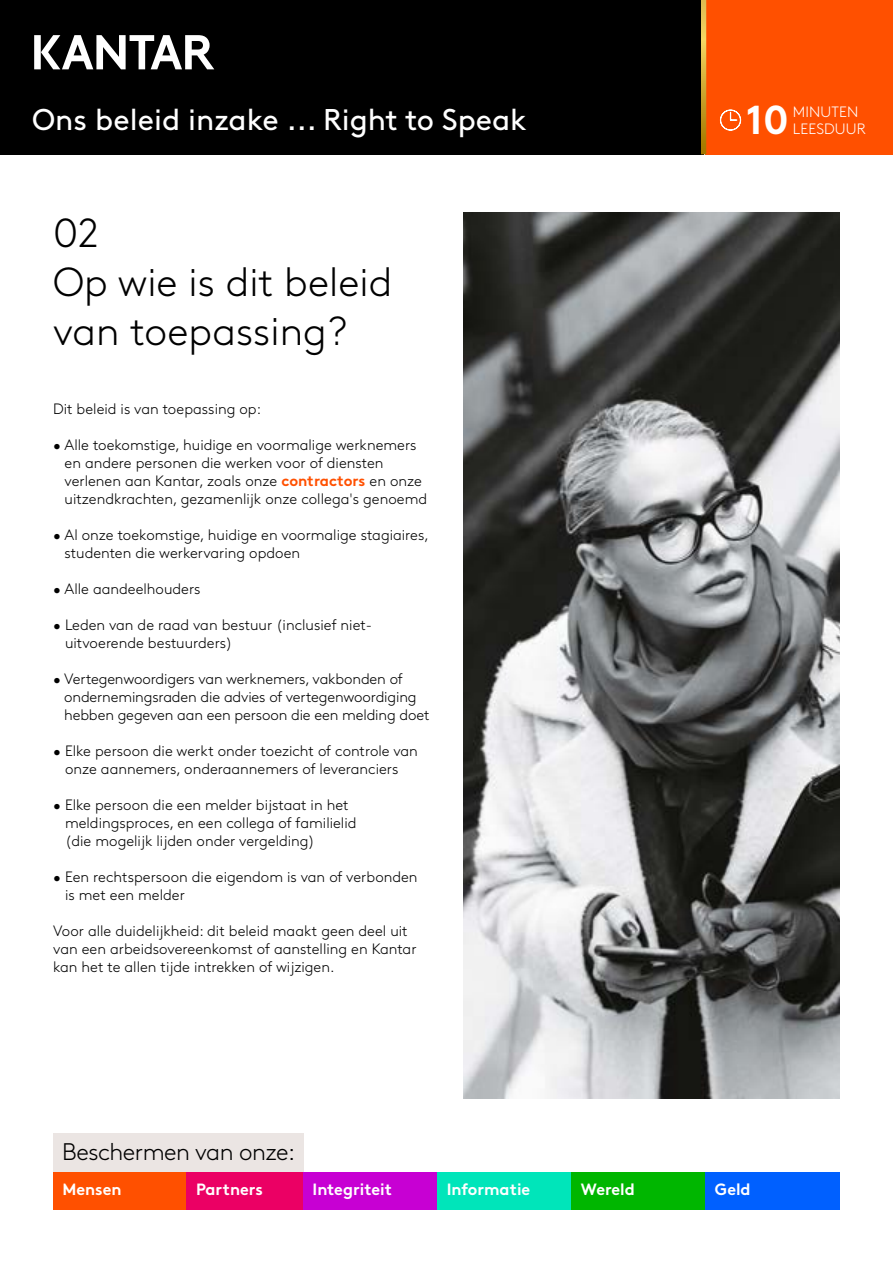
<style>
.page{position:relative;width:893px;height:1263px;background:#fff}
.page>*{position:absolute;margin:0;border:0;box-sizing:border-box;transform-origin:0 0}
.t1{font:300 40.5px/48.6px "Kantar Brown";color:#000}
.t2{font:700 40.35px "Kantar Brown";color:#fff}
.t3{font:30px "Kantar Brown";color:#fff}
.t4{font:300 24px "Kantar Brown";letter-spacing:-.02em;color:#000}
.t5{font:700 16.35px "Kantar Brown";color:#fff}
.t6{font:300 15px/18px "Kantar Brown";color:#000}
.t7{font:300 15px "Kantar Brown";letter-spacing:.01em;color:#fff}
.s1{font-weight:700;color:#ff5000}
</style>
<div class="page">
<img style="left:463px;top:213px;width:377px;height:885px">
<div style="left:0;top:0;width:704px;height:154px;background:#000"></div>
<div style="left:705px;top:0;width:188px;height:154px;background:#ff5000"></div>
<svg style="left:720px;top:109px;width:21px;height:22px"></svg>
<svg style="left:34px;top:35px;width:180px;height:34px"></svg>
<svg style="left:701px;top:0;width:5px;height:154px"></svg>
<div style="left:53px;top:1134px;width:250px;height:38px;background:#ebe5e3"></div>
<div style="left:53px;top:1172px;width:134px;height:38px;background:#ff5000"></div>
<div style="left:187px;top:1172px;width:134px;height:38px;background:#eb0064"></div>
<div style="left:303px;top:1172px;width:134px;height:38px;background:#c700d3"></div>
<div style="left:437px;top:1172px;width:135px;height:38px;background:#00e5ba"></div>
<div style="left:572px;top:1172px;width:134px;height:38px;background:#00b600"></div>
<div style="left:706px;top:1172px;width:134px;height:38px;background:#0060ff"></div>
<h3 class="t3" style="left:32px;top:97px;width:496px">Ons beleid inzake ... Right to Speak</h3>
<h2 class="t2" style="left:746px;top:87px;width:44px">10</h2>
<p class="t7" style="left:793px;top:101px;width:67px">MINUTEN</p>
<p class="t7" style="left:793px;top:117px;width:74px">LEESDUUR</p>
<h1 class="t1" style="left:53px;top:206px;width:341px">02<br>Op wie is dit beleid van toepassing?</h1>
<p class="t6" style="left:53px;top:399px;width:209px">Dit beleid is van toepassing op:</p>
<p class="t6" style="left:65px;top:435px;width:364px;text-indent:-11px">• Alle toekomstige, huidige en voormalige werknemers en andere personen die werken voor of diensten verlenen aan Kantar, zoals onze <span class="s1">contractors</span> en onze uitzendkrachten, gezamenlijk onze collega's genoemd</p>
<p class="t6" style="left:65px;top:525px;width:366px;text-indent:-11px">• Al onze toekomstige, huidige en voormalige stagiaires, studenten die werkervaring opdoen</p>
<p class="t6" style="left:53px;top:579px;width:149px">• Alle aandeelhouders</p>
<p class="t6" style="left:65px;top:615px;width:309px;text-indent:-12px">• Leden van de raad van bestuur (inclusief niet&shy;uitvoerende bestuurders)</p>
<p class="t6" style="left:64px;top:669px;width:367px;text-indent:-11px">• Vertegenwoordigers van werknemers, vakbonden of ondernemingsraden die advies of vertegenwoordiging hebben gegeven aan een persoon die een melding doet</p>
<p class="t6" style="left:53px;top:741px;width:366px;text-align:center">• Elke persoon die werkt onder toezicht of controle van onze aannemers, onderaannemers of leveranciers</p>
<p class="t6" style="left:65px;top:795px;width:293px;text-indent:-12px">• Elke persoon die een melder bijstaat in het meldingsproces, en een collega of familielid (die mogelijk lijden onder vergelding)</p>
<p class="t6" style="left:65px;top:867px;width:354px;text-indent:-12px">• Een rechtspersoon die eigendom is van of verbonden is met een melder</p>
<p class="t6" style="left:53px;top:921px;width:365px">Voor alle duidelijkheid: dit beleid maakt geen deel uit van een arbeidsovereenkomst of aanstelling en Kantar kan het te allen tijde intrekken of wijzigen.</p>
<h3 class="t4" style="left:62px;top:1134px;width:235px">Beschermen van onze:</h3>
<p class="t5" style="left:62px;top:1176px;width:61px">Mensen</p>
<p class="t5" style="left:196px;top:1176px;width:68px">Partners</p>
<p class="t5" style="left:313px;top:1176px;width:81px">Integriteit</p>
<p class="t5" style="left:447px;top:1176px;width:85px">Informatie</p>
<p class="t5" style="left:581px;top:1176px;width:56px">Wereld</p>
<p class="t5" style="left:715px;top:1176px;width:37px">Geld</p>
</div>
